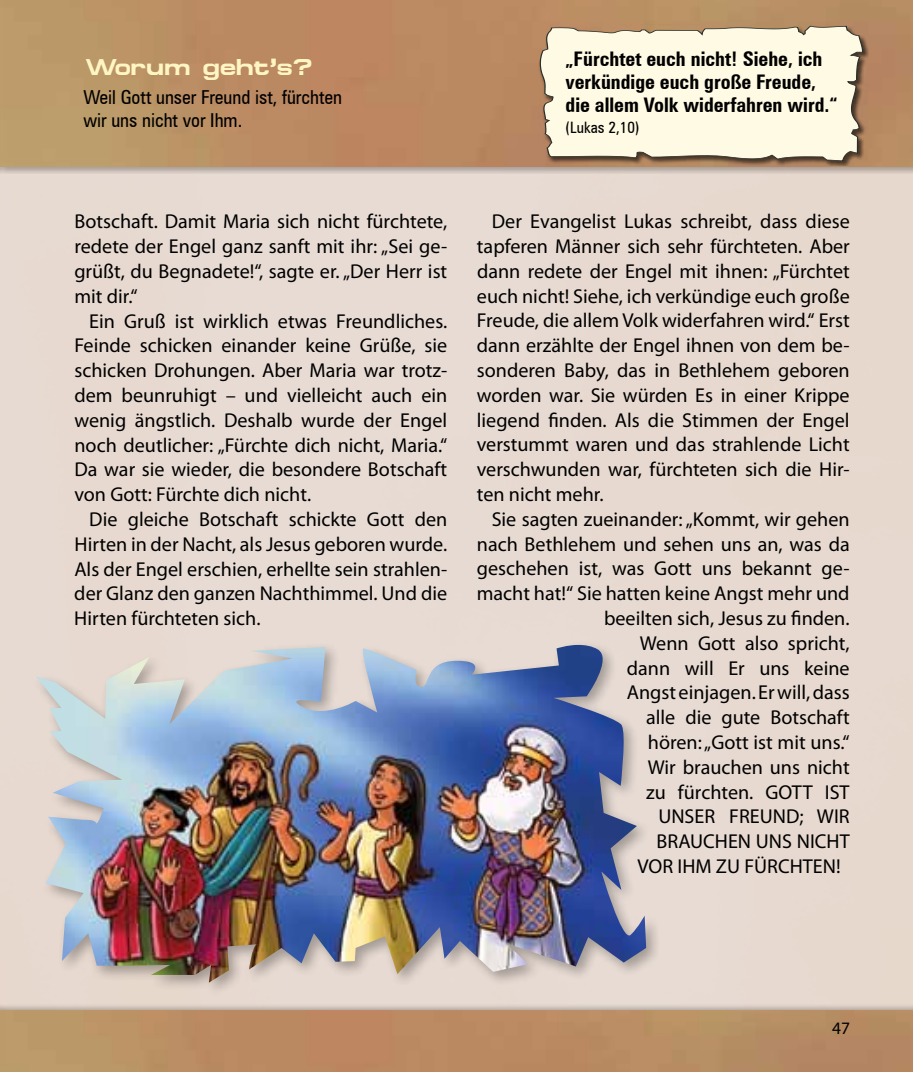
<style>
.page{position:relative;width:913px;height:1072px;background:#fff}
.page>*{position:absolute;margin:0;border:0;box-sizing:border-box;transform-origin:0 0}
.t1{font:700 22.75px "Micado";color:#fff6c4}
.t2{font:20.12px/24.8px "Myriad Pro";color:#000;text-align:justify}
.t3{font:700 condensed 20.12px/22.8px "Zurich BT";color:#000}
.t4{font:condensed 19.25px/23.1px "Zurich BT";color:#000}
.t5{font:17.5px "Myriad Pro";color:#000}
.t6{font:condensed 15.75px "Zurich BT";color:#000}
</style>
<div class="page">
<div style="left:0;top:0;width:913px;height:174px;background:#000;opacity:.3"></div>
<img style="left:0;top:0;width:913px;height:167px">
<div style="left:0;top:1002px;width:913px;height:69px;background:#000;opacity:.3"></div>
<img style="left:0;top:1010px;width:913px;height:61px">
<div style="left:538px;top:25px;width:331px;height:141px;background:#000;opacity:.6"></div>
<svg style="left:539px;top:25px;width:324px;height:136px"></svg>
<div style="left:30px;top:638px;width:629px;height:358px;background:#e7dad2"></div>
<img style="left:36px;top:645px;width:610px;height:337px">
<p class="t1" style="left:85px;top:54px;width:229px">Worum geht’s?</p>
<p class="t3" style="left:566px;top:48px;width:273px">„Fürchtet euch nicht! Siehe, ich verkündige euch große Freude, die allem Volk widerfahren wird.“</p>
<p class="t6" style="left:566px;top:118px;width:75px">(Lukas 2,10)</p>
<p class="t4" style="left:83px;top:85px;width:260px">Weil Gott unser Freund ist, fürchten wir uns nicht vor Ihm.</p>
<p class="t2" style="left:74px;top:209px;width:374px">Botschaft. Damit Maria sich nicht fürchtete, redete der Engel ganz sanft mit ihr: „Sei ge&shy;grüßt, du Begnadete!“, sagte er. „Der Herr ist mit dir.“</p>
<p class="t2" style="left:74px;top:308px;width:374px;text-indent:15px">Ein Gruß ist wirklich etwas Freundliches.<br>Feinde schicken einander keine Grüße, sie schicken Drohungen. Aber Maria war trotz&shy;dem beunruhigt – und vielleicht auch ein wenig ängstlich. Deshalb wurde der Engel noch deutlicher: „Fürchte dich nicht, Maria.“ Da war sie wieder, die besondere Botschaft von Gott: Fürchte dich nicht.</p>
<p class="t2" style="left:74px;top:506px;width:374px;text-indent:15px">Die gleiche Botschaft schickte Gott den Hirten in der Nacht, als Jesus geboren wurde.<br>Als der Engel erschien, erhellte sein strahlen&shy;der Glanz den ganzen Nachthimmel. Und die Hirten fürchteten sich.</p>
<p class="t2" style="left:477px;top:209px;width:375px;text-indent:15px">Der Evangelist Lukas schreibt, dass diese tapferen Männer sich sehr fürchteten. Aber dann redete der Engel mit ihnen: „Fürchtet euch nicht! Siehe, ich verkündige euch große Freude, die allem Volk widerfahren wird.“ Erst dann erzählte der Engel ihnen von dem be&shy;sonderen Baby, das in Bethlehem geboren worden war. Sie würden Es in einer Krippe liegend finden. Als die Stimmen der Engel verstummt waren und das strahlende Licht verschwunden war, fürchteten sich die Hir&shy;ten nicht mehr.</p>
<p class="t2" style="left:492px;top:506px;width:359px">Sie sagten zueinander:„Kommt, wir gehen</p>
<p class="t2" style="left:477px;top:531px;width:374px">nach Bethlehem und sehen uns an, was da</p>
<p class="t2" style="left:477px;top:556px;width:374px">geschehen ist, was Gott uns bekannt ge-</p>
<p class="t2" style="left:477px;top:580px;width:374px">macht hat!“ Sie hatten keine Angst mehr und</p>
<p class="t2" style="left:604px;top:605px;width:247px">beeilten sich, Jesus zu finden.</p>
<p class="t2" style="left:640px;top:630px;width:211px">Wenn Gott also spricht,</p>
<p class="t2" style="left:627px;top:655px;width:224px">dann will Er uns keine</p>
<p class="t2" style="left:627px;top:680px;width:224px">Angsteinjagen.Erwill,dass</p>
<p class="t2" style="left:646px;top:704px;width:205px">alle die gute Botschaft</p>
<p class="t2" style="left:648px;top:729px;width:203px">hören:„Gott ist mit uns.“</p>
<p class="t2" style="left:648px;top:754px;width:203px">Wir brauchen uns nicht</p>
<p class="t2" style="left:646px;top:779px;width:205px">zu fürchten. GOTT IST</p>
<p class="t2" style="left:658px;top:804px;width:193px">UNSER FREUND; WIR</p>
<p class="t2" style="left:656px;top:828px;width:195px">BRAUCHEN UNS NICHT</p>
<p class="t2" style="left:637px;top:853px;width:205px">VOR IHM ZU FÜRCHTEN!</p>
<p class="t5" style="left:832px;top:1017px;width:19px">47</p>
</div>
